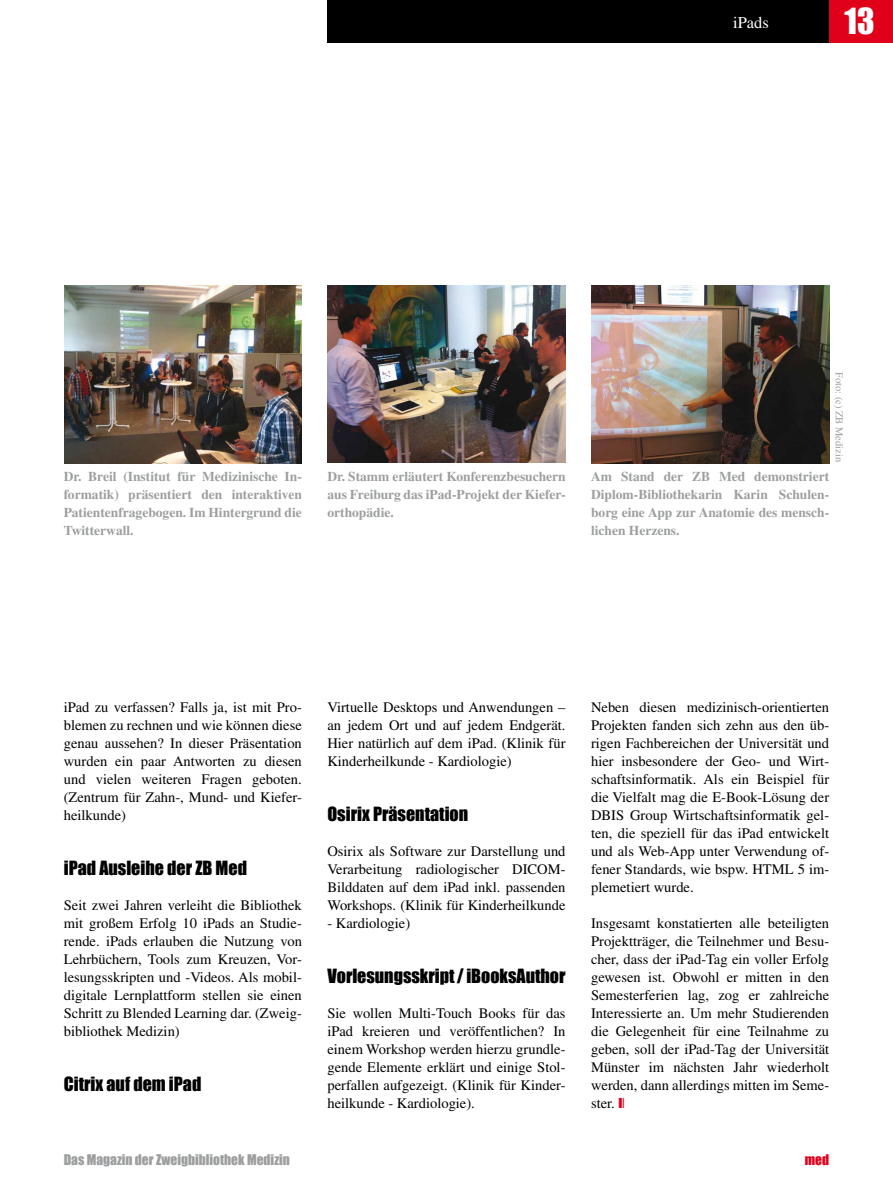
<style>
.page{position:relative;width:893px;height:1191px;background:#fff}
.page>*{position:absolute;margin:0;border:0;box-sizing:border-box;transform-origin:0 0}
.t1{font:33px "Impact";color:#fff}
.t2{font:18px "Impact";color:#000}
.t3{font:16.5px "Times";color:#fff}
.t4{font:14.55px/18px "Times";color:#000;text-align:justify}
.t5{font:700 13.5px/18px "Times";color:#9c9e9f;text-align:justify}
.t6{font:13.5px "Impact";color:#9c9e9f}
.t7{font:13.5px "Impact";color:#e1001a}
.t8{font:10.5px "Times";color:#9c9e9f}
</style>
<div class="page">
<div style="left:829px;top:0;width:64px;height:43px;background:#e1001a"></div>
<div style="left:327px;top:0;width:502px;height:43px;background:#000"></div>
<img style="left:64px;top:285px;width:238px;height:179px">
<img style="left:327px;top:285px;width:239px;height:178px">
<img style="left:591px;top:285px;width:238px;height:178px">
<p class="t3" style="left:733px;top:13px;width:37px">iPads</p>
<h1 class="t1" style="left:845px;top:-4px;width:32px">13</h1>
<p class="t8" style="left:845px;top:372px;width:91px;rotate:90deg">Foto: (c) ZB Medizin</p>
<p class="t5" style="left:64px;top:467px;width:240px">Dr. Breil (Institut für Medizinische In&shy;formatik) präsentiert den interaktiven Patientenfragebogen. Im Hintergrund die Twitterwall.</p>
<p class="t5" style="left:327px;top:467px;width:240px">Dr. Stamm erläutert Konferenzbesuchern aus Freiburg das iPad-Projekt der Kiefer&shy;orthopädie.</p>
<p class="t5" style="left:591px;top:467px;width:240px">Am Stand der ZB Med demonstriert Diplom-Bibliothekarin Karin Schulen&shy;borg eine App zur Anatomie des mensch&shy;lichen Herzens.</p>
<p class="t4" style="left:64px;top:698px;width:240px">iPad zu verfassen? Falls ja, ist mit Pro&shy;blemen zu rechnen und wie können diese genau aussehen? In dieser Präsentation wurden ein paar Antworten zu diesen und vielen weiteren Fragen geboten. (Zentrum für Zahn-, Mund- und Kiefer&shy;heilkunde)</p>
<p class="t2" style="left:64px;top:854px;width:185px">iPad Ausleihe der ZB Med</p>
<p class="t4" style="left:64px;top:896px;width:240px">Seit zwei Jahren verleiht die Bibliothek mit großem Erfolg 10 iPads an Studie&shy;rende. iPads erlauben die Nutzung von Lehrbüchern, Tools zum Kreuzen, Vor&shy;lesungsskripten und -Videos. Als mobil&shy;digitale Lernplattform stellen sie einen Schritt zu Blended Learning dar. (Zweig&shy;bibliothek Medizin)</p>
<p class="t2" style="left:64px;top:1070px;width:139px">Citrix auf dem iPad</p>
<p class="t4" style="left:327px;top:698px;width:240px">Virtuelle Desktops und Anwendungen – an jedem Ort und auf jedem Endgerät.<br>Hier natürlich auf dem iPad. (Klinik für Kinderheilkunde - Kardiologie)</p>
<p class="t2" style="left:327px;top:800px;width:142px">Osirix Präsentation</p>
<p class="t4" style="left:327px;top:842px;width:240px">Osirix als Software zur Darstellung und Verarbeitung radiologischer DICOM-Bilddaten auf dem iPad inkl. passenden Workshops. (Klinik für Kinderheilkunde</p>
<p class="t4" style="left:327px;top:914px;width:84px">- Kardiologie)</p>
<p class="t2" style="left:327px;top:962px;width:240px">Vorlesungsskript / iBooksAuthor</p>
<p class="t4" style="left:327px;top:1004px;width:240px">Sie wollen Multi-Touch Books für das iPad kreieren und veröffentlichen? In einem Workshop werden hierzu grundle&shy;gende Elemente erklärt und einige Stol&shy;perfallen aufgezeigt. (Klinik für Kinder&shy;heilkunde - Kardiologie).</p>
<p class="t4" style="left:591px;top:698px;width:240px">Neben diesen medizinisch-orientierten Projekten fanden sich zehn aus den üb&shy;rigen Fachbereichen der Universität und hier insbesondere der Geo- und Wirt&shy;schaftsinformatik. Als ein Beispiel für die Vielfalt mag die E-Book-Lösung der DBIS Group Wirtschaftsinformatik gel&shy;ten, die speziell für das iPad entwickelt und als Web-App unter Verwendung of&shy;fener Standards, wie bspw. HTML 5 im&shy;plemetiert wurde.</p>
<p class="t4" style="left:591px;top:914px;width:240px">Insgesamt konstatierten alle beteiligten Projektträger, die Teilnehmer und Besu&shy;cher, dass der iPad-Tag ein voller Erfolg gewesen ist. Obwohl er mitten in den Semesterferien lag, zog er zahlreiche Interessierte an. Um mehr Studierenden die Gelegenheit für eine Teilnahme zu geben, soll der iPad-Tag der Universität Münster im nächsten Jahr wiederholt werden, dann allerdings mitten im Seme&shy;ster.</p>
<p class="t6" style="left:64px;top:1149px;width:228px">Das Magazin der Zweigbibliothek Medizin</p>
<p class="t7" style="left:805px;top:1149px;width:26px">med</p>
</div>
